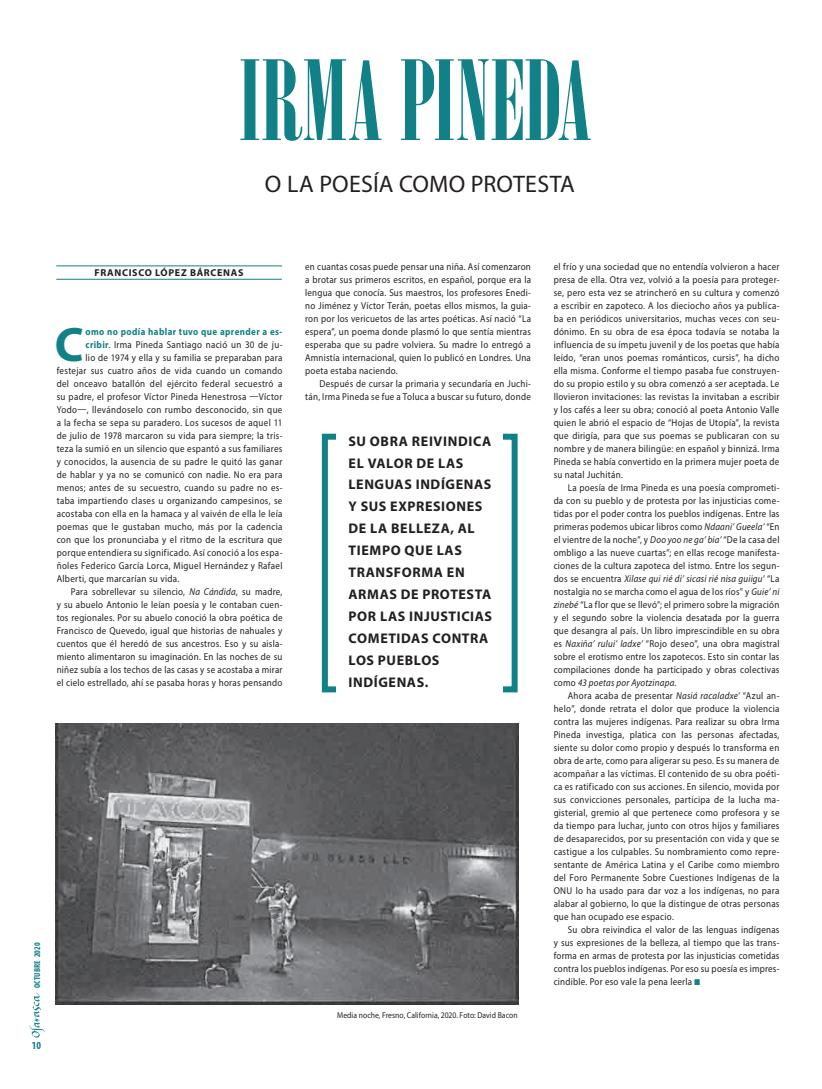
<style>
.page{position:relative;width:822px;height:1089px;background:#fff}
.page>*{position:absolute;margin:0;border:0;box-sizing:border-box;transform-origin:0 0}
.t1{font:110px "Onyx";letter-spacing:.005em;color:#128087}
.t2{font:700 48.6px "Myriad Pro";color:#128087}
.t3{font:24px "Myriad Pro";letter-spacing:.01em;color:#231f20}
.t4{font:700 14px/22px "Myriad Pro";letter-spacing:.045em;color:#231f20}
.t5{font:700 condensed 10.8px "Myriad Pro";color:#128087}
.t6{font:10px/13px "Myriad Pro";letter-spacing:.03em;color:#231f20;text-align:justify;scale:.9 1}
.t7{font:700 10px "Myriad Pro";letter-spacing:.04em;color:#128087;scale:.9 1}
.t8{font:700 10px "Myriad Pro";letter-spacing:.07em;color:#231f20}
.t9{font:700 condensed 8.7px "Myriad Pro";letter-spacing:.02em;color:#128087}
.t10{font:8.5px "Myriad Pro";letter-spacing:.005em;color:#231f20;scale:.9 1}
.s1{font-weight:700;color:#128087}
.s2{font-style:italic}
.s3{font-family:"Monotype Sorts";font-size:8px;color:#128087}
</style>
<div class="page">
<img style="left:55px;top:723px;width:464px;height:282px">
<hr style="left:56px;top:266px;width:226px;height:1px;background:#128087">
<hr style="left:56px;top:279px;width:226px;height:1px;background:#128087">
<img style="left:29px;top:993px;width:16px;height:45px">
<div style="left:322px;top:434px;width:21px;height:258px;border:6px solid #128087"></div>
<div style="left:337px;top:432px;width:9px;height:269px;background:#fff"></div>
<div style="left:497px;top:434px;width:21px;height:258px;border:6px solid #128087"></div>
<div style="left:493px;top:432px;width:10px;height:269px;background:#fff"></div>
<h1 class="t1" style="left:240px;top:38px;width:353px">IRMA PINEDA</h1>
<h3 class="t3" style="left:265px;top:169px;width:311px">O LA POESÍA COMO PROTESTA</h3>
<p class="t8" style="left:95px;top:266px;width:150px">FRANCISCO LÓPEZ BÁRCENAS</p>
<h2 class="t2" style="left:55px;top:313px;width:30px">C</h2>
<p class="t7" style="left:86px;top:325px;width:220px">omo no podía hablar tuvo que aprender a es-</p>
<p class="t6" style="left:86px;top:338px;width:220px"><span class="s1">cribir</span>. Irma Pineda Santiago nació un 30 de ju-</p>
<p class="t6" style="left:86px;top:351px;width:220px">lio de 1974 y ella y su familia se preparaban para</p>
<p class="t6" style="left:57px;top:364px;width:252px">festejar sus cuatro años de vida cuando un comando</p>
<p class="t6" style="left:57px;top:377px;width:252px">del onceavo batallón del ejército federal secuestró a</p>
<p class="t6" style="left:57px;top:390px;width:252px">su padre, el profesor Víctor Pineda Henestrosa —Víctor</p>
<p class="t6" style="left:57px;top:403px;width:252px">Yodo—, llevándoselo con rumbo desconocido, sin que</p>
<p class="t6" style="left:57px;top:416px;width:252px">a la fecha se sepa su paradero. Los sucesos de aquel 11</p>
<p class="t6" style="left:57px;top:429px;width:252px">de julio de 1978 marcaron su vida para siempre; la tris-</p>
<p class="t6" style="left:57px;top:442px;width:252px">teza la sumió en un silencio que espantó a sus familiares</p>
<p class="t6" style="left:57px;top:455px;width:252px">y conocidos, la ausencia de su padre le quitó las ganar</p>
<p class="t6" style="left:57px;top:468px;width:252px">de hablar y ya no se comunicó con nadie. No era para</p>
<p class="t6" style="left:57px;top:481px;width:252px">menos; antes de su secuestro, cuando su padre no es-</p>
<p class="t6" style="left:57px;top:494px;width:252px">taba impartiendo clases u organizando campesinos, se</p>
<p class="t6" style="left:57px;top:507px;width:252px">acostaba con ella en la hamaca y al vaivén de ella le leía</p>
<p class="t6" style="left:57px;top:520px;width:252px">poemas que le gustaban mucho, más por la cadencia</p>
<p class="t6" style="left:57px;top:533px;width:252px">con que los pronunciaba y el ritmo de la escritura que</p>
<p class="t6" style="left:57px;top:546px;width:252px">porque entendiera su significado. Así conoció a los espa-</p>
<p class="t6" style="left:57px;top:559px;width:252px">ñoles Federico García Lorca, Miguel Hernández y Rafael</p>
<p class="t6" style="left:57px;top:572px;width:138px">Alberti, que marcarían su vida.</p>
<p class="t6" style="left:71px;top:585px;width:237px">Para sobrellevar su silencio, <span class="s2">Na Cándida</span>, su madre,</p>
<p class="t6" style="left:57px;top:598px;width:252px">y su abuelo Antonio le leían poesía y le contaban cuen-</p>
<p class="t6" style="left:57px;top:611px;width:252px">tos regionales. Por su abuelo conoció la obra poética de</p>
<p class="t6" style="left:57px;top:624px;width:252px">Francisco de Quevedo, igual que historias de nahuales y</p>
<p class="t6" style="left:57px;top:637px;width:252px">cuentos que él heredó de sus ancestros. Eso y su aisla-</p>
<p class="t6" style="left:57px;top:650px;width:252px">miento alimentaron su imaginación. En las noches de su</p>
<p class="t6" style="left:57px;top:663px;width:252px">niñez subía a los techos de las casas y se acostaba a mirar</p>
<p class="t6" style="left:57px;top:676px;width:252px">el cielo estrellado, ahí se pasaba horas y horas pensando</p>
<p class="t9" style="left:32px;top:988px;width:47px;rotate:-90deg">OCTUBRE 2020</p>
<p class="t5" style="left:32px;top:1039px;width:11px">10</p>
<p class="t6" style="left:305px;top:260px;width:252px">en cuantas cosas puede pensar una niña. Así comenzaron a brotar sus primeros escritos, en español, porque era la lengua que conocía. Sus maestros, los profesores Enedi&shy;no Jiménez y Víctor Terán, poetas ellos mismos, la guia&shy;ron por los vericuetos de las artes poéticas. Así nació “La espera”, un poema donde plasmó lo que sentía mientras esperaba que su padre volviera. Su madre lo entregó a Amnistía internacional, quien lo publicó en Londres. Una poeta estaba naciendo.</p>
<p class="t6" style="left:305px;top:377px;width:252px;text-align:right">Después de cursar la primaria y secundaría en Juchi&shy;tán, Irma Pineda se fue a Toluca a buscar su futuro, donde</p>
<h3 class="t4" style="left:349px;top:429px;width:145px">SU OBRA REIVINDICA<br>EL VALOR DE LAS<br>LENGUAS INDÍGENAS<br>Y SUS EXPRESIONES<br>DE LA BELLEZA, AL<br>TIEMPO QUE LAS<br>TRANSFORMA EN<br>ARMAS DE PROTESTA<br>POR LAS INJUSTICIAS<br>COMETIDAS CONTRA<br>LOS PUEBLOS<br>INDÍGENAS.</h3>
<p class="t10" style="left:337px;top:1010px;width:202px">Media noche, Fresno, California, 2020. Foto: David Bacon</p>
<p class="t6" style="left:554px;top:260px;width:252px">el frío y una sociedad que no entendía volvieron a hacer presa de ella. Otra vez, volvió a la poesía para proteger&shy;se, pero esta vez se atrincheró en su cultura y comenzó a escribir en zapoteco. A los dieciocho años ya publica&shy;ba en periódicos universitarios, muchas veces con seu&shy;dónimo. En su obra de esa época todavía se notaba la influencia de su ímpetu juvenil y de los poetas que había leído, “eran unos poemas románticos, cursis”, ha dicho ella misma. Conforme el tiempo pasaba fue construyen&shy;do su propio estilo y su obra comenzó a ser aceptada. Le llovieron invitaciones: las revistas la invitaban a escribir y los cafés a leer su obra; conoció al poeta Antonio Valle quien le abrió el espacio de “Hojas de Utopía”, la revista que dirigía, para que sus poemas se publicaran con su nombre y de manera bilingüe: en español y binnizá. Irma Pineda se había convertido en la primera mujer poeta de su natal Juchitán.</p>
<p class="t6" style="left:554px;top:481px;width:252px;text-indent:14px">La poesía de Irma Pineda es una poesía comprometi&shy;da con su pueblo y de protesta por las injusticias come&shy;tidas por el poder contra los pueblos indígenas. Entre las primeras podemos ubicar libros como <span class="s2">Ndaani’ Gueela’</span> “En el vientre de la noche”, y <span class="s2">Doo yoo ne ga’ bia’</span> “De la casa del ombligo a las nueve cuartas”; en ellas recoge manifesta&shy;ciones de la cultura zapoteca del istmo. Entre los segun&shy;dos se encuentra <span class="s2">Xilase qui rié di’ sicasi rié nisa guiigu’</span> “La nostalgia no se marcha como el agua de los ríos” y <span class="s2">Guie’ ni zinebé</span> “La flor que se llevó”; el primero sobre la migración y el segundo sobre la violencia desatada por la guerra que desangra al país. Un libro imprescindible en su obra es <span class="s2">Naxiña’ rului’ ladxe’</span> “Rojo deseo”, una obra magistral sobre el erotismo entre los zapotecos. Esto sin contar las compilaciones donde ha participado y obras colectivas como <span class="s2">43 poetas por Ayotzinapa</span>.</p>
<p class="t6" style="left:554px;top:689px;width:252px;text-indent:14px">Ahora acaba de presentar <span class="s2">Nasiá racaladxe’</span> “Azul an&shy;helo”, donde retrata el dolor que produce la violencia contra las mujeres indígenas. Para realizar su obra Irma Pineda investiga, platica con las personas afectadas, siente su dolor como propio y después lo transforma en obra de arte, como para aligerar su peso. Es su manera de acompañar a las víctimas. El contenido de su obra poéti&shy;ca es ratificado con sus acciones. En silencio, movida por sus convicciones personales, participa de la lucha ma&shy;gisterial, gremio al que pertenece como profesora y se da tiempo para luchar, junto con otros hijos y familiares de desaparecidos, por su presentación con vida y que se castigue a los culpables. Su nombramiento como repre&shy;sentante de América Latina y el Caribe como miembro del Foro Permanente Sobre Cuestiones Indígenas de la ONU lo ha usado para dar voz a los indígenas, no para alabar al gobierno, lo que la distingue de otras personas que han ocupado ese espacio.</p>
<p class="t6" style="left:554px;top:923px;width:252px;text-indent:14px">Su obra reivindica el valor de las lenguas indígenas y sus expresiones de la belleza, al tiempo que las trans&shy;forma en armas de protesta por las injusticias cometidas contra los pueblos indígenas. Por eso su poesía es impres&shy;cindible. Por eso vale la pena leerla <span class="s3">n</span></p>
</div>
